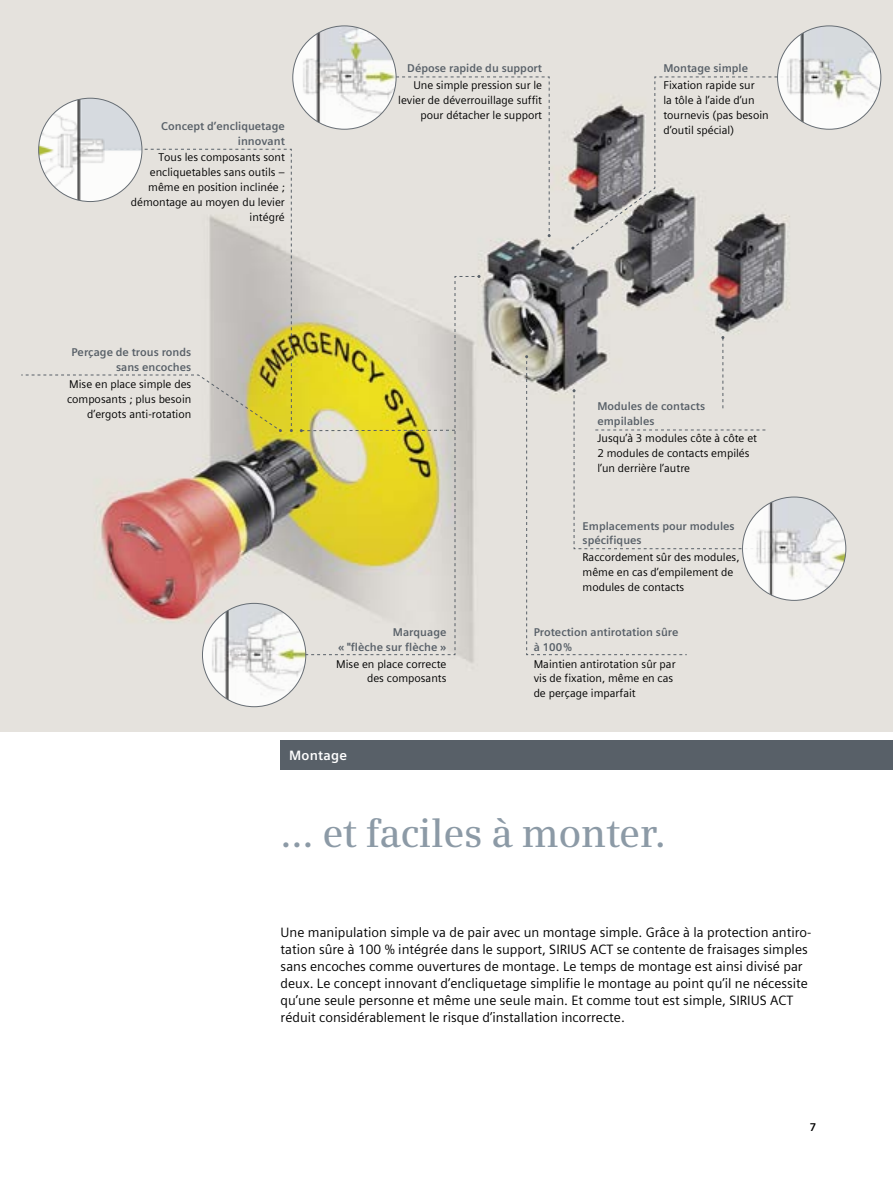
<style>
.page{position:relative;width:893px;height:1191px;background:#fff}
.page>*{position:absolute;margin:0;border:0;box-sizing:border-box;transform-origin:0 0}
.t1{font:600 39px "Siemens Serif";letter-spacing:-.01em;color:#8c9aa6}
.t2{font:13.5px/17px "Siemens Sans Global";color:#000}
.t3{font:700 13.5px "Siemens Sans Global";letter-spacing:.015em;color:#fff}
.t4{font:11.25px/14.9px "Siemens Sans Global";color:#000;text-align:right}
.t5{font:700 11.25px/14.9px "Siemens Sans Global";color:#586068}
.t6{font:700 11.25px "Siemens Sans Global";color:#000}
</style>
<div class="page">
<div style="left:0;top:0;width:893px;height:731px;background:#e5e2dd"></div>
<img style="left:777px;top:26px;width:104px;height:103px;border-radius:52px">
<img style="left:202px;top:603px;width:104px;height:103px;border-radius:52px">
<svg style="left:21px;top:76px;width:829px;height:579px;background:#d6cfc2"></svg>
<div style="left:281px;top:740px;width:612px;height:30px;background:#586068"></div>
<img style="left:293px;top:26px;width:103px;height:103px;border-radius:52px">
<p class="t5" style="left:161px;top:118px;width:125px;text-align:right">Concept d’encliquetage innovant</p>
<p class="t4" style="left:131px;top:150px;width:156px">Tous les composants sont encliquetables sans outils – même en position inclinée ; démontage au moyen du levier intégré</p>
<p class="t5" style="left:71px;top:345px;width:121px;text-align:right">Perçage de trous ronds sans encoches</p>
<p class="t4" style="left:67px;top:376px;width:126px">Mise en place simple des composants ; plus besoin d’ergots anti-rotation</p>
<p class="t5" style="left:407px;top:61px;width:136px">Dépose rapide du support</p>
<p class="t4" style="left:398px;top:78px;width:145px">Une simple pression sur le levier de déverrouillage suffit pour détacher le support</p>
<p class="t5" style="left:663px;top:61px;width:86px">Montage simple</p>
<p class="t4" style="left:663px;top:78px;width:107px;text-align:left">Fixation rapide sur<br>la tôle à l’aide d’un tournevis (pas besoin d’outil spécial)</p>
<p class="t5" style="left:597px;top:399px;width:109px">Modules de contacts empilables</p>
<p class="t4" style="left:597px;top:431px;width:161px;text-align:left">Jusqu’à 3 modules côte à côte et<br>2 modules de contacts empilés l’un derrière l’autre</p>
<p class="t5" style="left:338px;top:624px;width:110px;text-align:right">Marquage<br>« "flèche sur flèche »</p>
<p class="t4" style="left:336px;top:656px;width:112px">Mise en place correcte des composants</p>
<p class="t5" style="left:583px;top:518px;width:154px">Emplacements pour modules spécifiques</p>
<p class="t4" style="left:583px;top:550px;width:159px;text-align:left">Raccordement sûr des modules, même en cas d’empilement de modules de contacts</p>
<p class="t5" style="left:534px;top:624px;width:146px">Protection antirotation sûre à 100%</p>
<p class="t4" style="left:534px;top:656px;width:143px;text-align:left">Maintien antirotation sûr par vis de fixation, même en cas de perçage imparfait</p>
<p class="t3" style="left:289px;top:745px;width:59px">Montage</p>
<h1 class="t1" style="left:281px;top:810px;width:387px">... et faciles à monter.</h1>
<p class="t2" style="left:281px;top:924px;width:532px">Une manipulation simple va de pair avec un montage simple. Grâce à la protection antiro&shy;tation sûre à 100 % intégrée dans le support, SIRIUS ACT se contente de fraisages simples sans encoches comme ouvertures de montage. Le temps de montage est ainsi divisé par deux. Le concept innovant d’encliquetage simplifie le montage au point qu’il ne nécessite qu’une seule personne et même une seule main. Et comme tout est simple, SIRIUS ACT réduit considérablement le risque d’installation incorrecte.</p>
<p class="t6" style="left:810px;top:1118px;width:8px">7</p>
</div>
